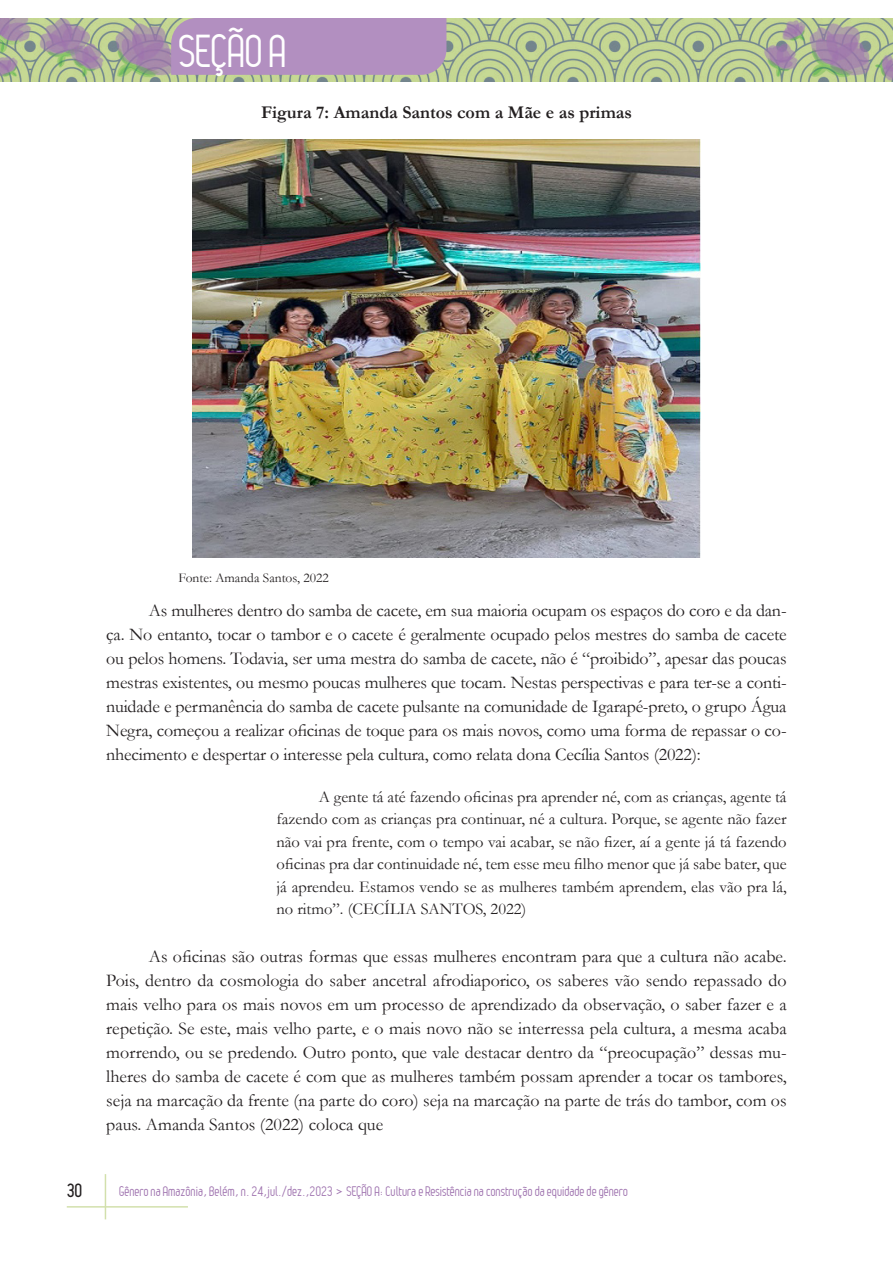
<style>
.page{position:relative;width:893px;height:1263px;background:#fff}
.page>*{position:absolute;margin:0;border:0;box-sizing:border-box;transform-origin:0 0}
.t1{font:45px "Leger";letter-spacing:-.01em;color:#fff}
.Texto{font:18px/24px "Garamond";letter-spacing:-.005em;color:#231f20;text-align:justify}
.Título_1-imgs{font:700 18px "Garamond";color:#231f20}
.t2{font:700 18px "Leger";color:#231f20}
.Citação{font:16.5px/22.5px "Garamond";color:#231f20;text-align:justify}
.t3{font:13.5px "Leger";color:#9f73af}
.Fonte{font:13.5px "Garamond";color:#231f20}
</style>
<div class="page">
<hr style="left:105px;top:1174px;width:1px;height:45px;background:#d2e0ac">
<hr style="left:67px;top:1206px;width:121px;height:1px;background:#d2e0ac">
<img style="left:0;top:18px;width:893px;height:64px">
<div style="left:171px;top:18px;width:275px;height:57px;background:#b28fc0"></div>
<img style="left:192px;top:139px;width:509px;height:419px">
<h1 class="t1" style="left:179px;top:26px;width:110px">SEÇÃO A</h1>
<p class="Título_1-imgs" style="left:261px;top:100px;width:372px">Figura 7: Amanda Santos com a Mãe e as primas</p>
<p class="Fonte" style="left:179px;top:568px;width:152px">Fonte: Amanda Santos, 2022</p>
<p class="Texto" style="left:106px;top:598px;width:682px;text-indent:43px">As mulheres dentro do samba de cacete, em sua maioria ocupam os espaços do coro e da dan&shy;ça. No entanto, tocar o tambor e o cacete é geralmente ocupado pelos mestres do samba de cacete ou pelos homens. Todavia, ser uma mestra do samba de cacete, não é “proibido”, apesar das poucas mestras existentes, ou mesmo poucas mulheres que tocam. Nestas perspectivas e para ter-se a conti&shy;nuidade e permanência do samba de cacete pulsante na comunidade de Igarapé-preto, o grupo Água Negra, começou a realizar oficinas de toque para os mais novos, como uma forma de repassar o co&shy;nhecimento e despertar o interesse pela cultura, como relata dona Cecília Santos (2022):</p>
<p class="Citação" style="left:276px;top:785px;width:512px;text-indent:43px">A gente tá até fazendo oficinas pra aprender né, com as crianças, agente tá fazendo com as crianças pra continuar, né a cultura. Porque, se agente não fazer não vai pra frente, com o tempo vai acabar, se não fizer, aí a gente já tá fazendo oficinas pra dar continuidade né, tem esse meu filho menor que já sabe bater, que já aprendeu. Estamos vendo se as mulheres também aprendem, elas vão pra lá, no ritmo”. (CECÍLIA SANTOS, 2022)</p>
<p class="Texto" style="left:106px;top:944px;width:682px;text-indent:43px">As oficinas são outras formas que essas mulheres encontram para que a cultura não acabe.<br>Pois, dentro da cosmologia do saber ancetral afrodiaporico, os saberes vão sendo repassado do mais velho para os mais novos em um processo de aprendizado da observação, o saber fazer e a repetição. Se este, mais velho parte, e o mais novo não se interressa pela cultura, a mesma acaba morrendo, ou se predendo. Outro ponto, que vale destacar dentro da “preocupação” dessas mu&shy;lheres do samba de cacete é com que as mulheres também possam aprender a tocar os tambores, seja na marcação da frente (na parte do coro) seja na marcação na parte de trás do tambor, com os paus. Amanda Santos (2022) coloca que</p>
<p class="t2" style="left:67px;top:1180px;width:17px">30</p>
<p class="t3" style="left:119px;top:1183px;width:510px">Gênero na Amazônia, Belém, n. 24,jul./dez.,2023 &gt; SEÇÃO A: Cultura e Resistência na construção da equidade de gênero</p>
</div>
